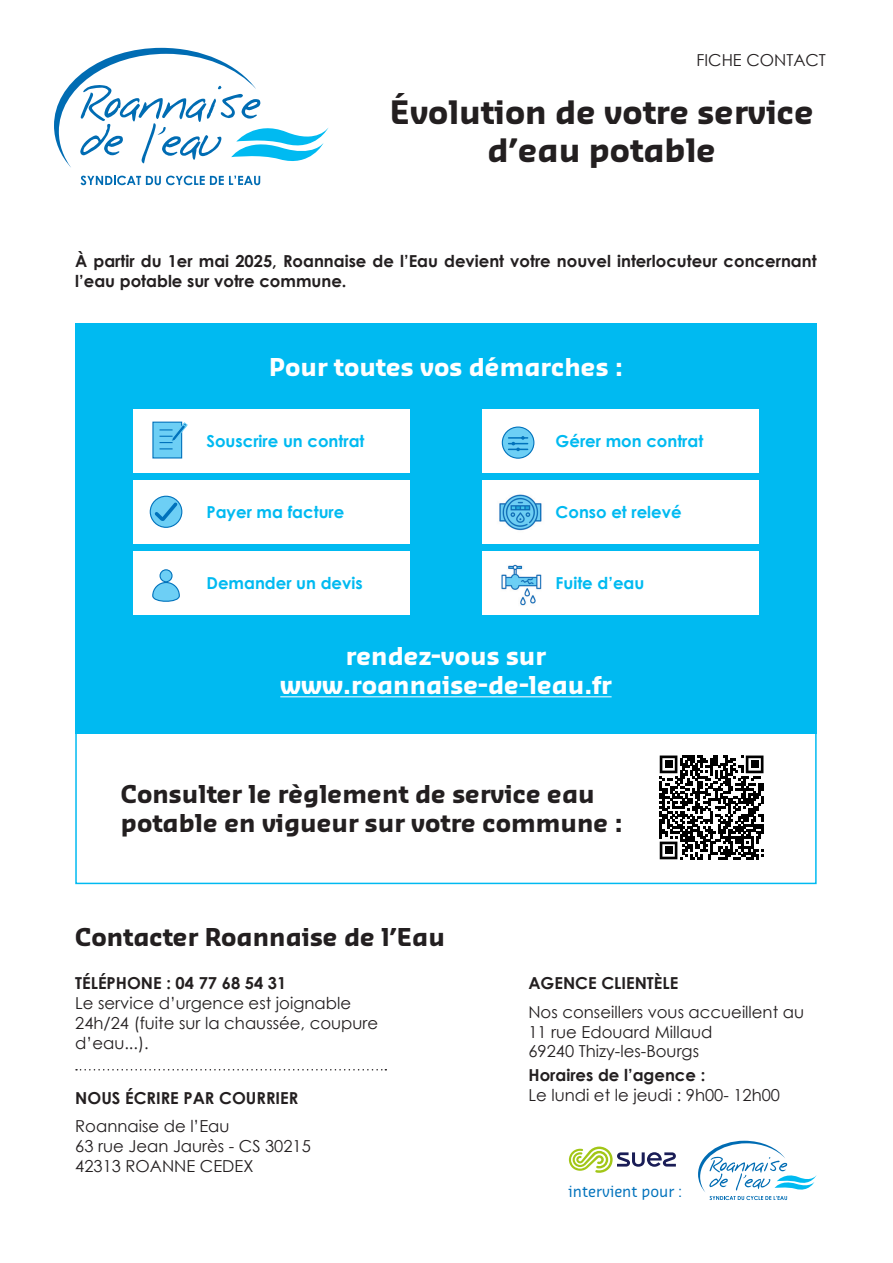
<style>
.page{position:relative;width:893px;height:1263px;background:#fff}
.page>*{position:absolute;margin:0;border:0;box-sizing:border-box;transform-origin:0 0}
.t1{font:700 31.5px/37.8px "Sansa Pro";color:#231f20;text-align:center}
.t2{font:700 24px/28.8px "Sansa Pro";color:#231f20}
.t3{font:700 24px "Sansa Pro";color:#fff}
.t4{font:16.5px/19.8px "Century Gothic";color:#231f20}
.t5{font:700 16.5px/19.8px "Century Gothic";color:#231f20}
.t6{font:700 16.5px "Century Gothic";color:#00baf1}
.t7{font:15px "Sansa Pro";color:#0072bc}
.s1{font-weight:700}
</style>
<div class="page">
<svg style="left:54px;top:48px;width:275px;height:120px"></svg>
<svg style="left:81px;top:176px;width:179px;height:9px"></svg>
<svg style="left:569px;top:1146px;width:107px;height:27px"></svg>
<svg style="left:698px;top:1141px;width:119px;height:59px"></svg>
<div style="left:75px;top:323px;width:742px;height:410px;background:#00baf1"></div>
<div style="left:482px;top:551px;width:277px;height:64px;background:#fff"></div>
<div style="left:482px;top:409px;width:277px;height:64px;background:#fff"></div>
<div style="left:482px;top:480px;width:277px;height:64px;background:#fff"></div>
<div style="left:133px;top:551px;width:277px;height:64px;background:#fff"></div>
<div style="left:133px;top:409px;width:277px;height:64px;background:#fff"></div>
<div style="left:133px;top:480px;width:277px;height:64px;background:#fff"></div>
<hr style="left:280px;top:696px;width:332px;height:1px;background:#fff">
<img style="left:501px;top:564px;width:41px;height:42px">
<img style="left:499px;top:494px;width:43px;height:37px">
<svg style="left:76px;top:1069px;width:310px;height:1px"></svg>
<svg style="left:660px;top:755px;width:103px;height:104px"></svg>
<div style="left:665px;top:760px;width:7px;height:8px;background:#000"></div>
<div style="left:751px;top:760px;width:7px;height:8px;background:#000"></div>
<div style="left:665px;top:847px;width:7px;height:7px;background:#000"></div>
<div style="left:75px;top:732px;width:742px;height:152px;border:2px solid #00baf1"></div>
<svg style="left:150px;top:496px;width:32px;height:31px"></svg>
<div style="left:150px;top:496px;width:32px;height:32px;border:1px solid #0072bc;border-radius:50%"></div>
<svg style="left:151px;top:499px;width:30px;height:25px"></svg>
<div style="left:160px;top:570px;width:12px;height:12px;background:#6dcff5;border-radius:50%"></div>
<div style="left:160px;top:569px;width:13px;height:13px;border:1px solid #0072bc;border-radius:50%"></div>
<svg style="left:152px;top:581px;width:28px;height:21px"></svg>
<div style="left:152px;top:422px;width:30px;height:36px;background:#6dcff5;border:1px solid #0072bc"></div>
<svg style="left:160px;top:422px;width:28px;height:27px"></svg>
<div style="left:502px;top:427px;width:32px;height:31px;background:#6dcff5;border-radius:50%"></div>
<div style="left:502px;top:426px;width:32px;height:33px;border:1px solid #0072bc;border-radius:50%"></div>
<svg style="left:509px;top:436px;width:19px;height:15px"></svg>
<p class="t4" style="left:696px;top:50px;width:131px">FICHE CONTACT</p>
<p class="t1" style="left:390px;top:92px;width:425px">Évolution de votre service d’eau potable</p>
<p class="t5" style="left:75px;top:251px;width:743px">À partir du 1er mai 2025, Roannaise de l’Eau devient votre nouvel interlocuteur concernant l’eau potable sur votre commune.</p>
<p class="t3" style="left:269px;top:351px;width:355px">Pour toutes vos démarches :</p>
<p class="t6" style="left:206px;top:429px;width:160px">Souscrire un contrat</p>
<p class="t6" style="left:556px;top:429px;width:149px">Gérer mon contrat</p>
<p class="t6" style="left:206px;top:499px;width:139px">Payer ma facture</p>
<p class="t6" style="left:556px;top:499px;width:128px">Conso et relevé</p>
<p class="t6" style="left:206px;top:570px;width:158px">Demander un devis</p>
<p class="t6" style="left:556px;top:570px;width:90px">Fuite d’eau</p>
<p class="t3" style="left:346px;top:640px;width:202px">rendez-vous sur</p>
<p class="t3" style="left:280px;top:669px;width:333px">www.roannaise-de-leau.fr</p>
<p class="t2" style="left:121px;top:779px;width:503px">Consulter le règlement de service eau potable en vigueur sur votre commune :</p>
<p class="t2" style="left:75px;top:921px;width:371px">Contacter Roannaise de l’Eau</p>
<p class="t4" style="left:75px;top:973px;width:304px"><span class="s1">TÉLÉPHONE : 04 77 68 54 31<br></span>Le service d’urgence est joignable<br>24h/24 (fuite sur la chaussée, coupure d’eau...).</p>
<p class="t5" style="left:75px;top:1087px;width:225px">NOUS ÉCRIRE PAR COURRIER</p>
<p class="t4" style="left:75px;top:1116px;width:237px">Roannaise de l’Eau<br>63 rue Jean Jaurès - CS 30215<br>42313 ROANNE CEDEX</p>
<p class="t5" style="left:528px;top:973px;width:151px">AGENCE CLIENTÈLE</p>
<p class="t4" style="left:528px;top:1001px;width:277px">Nos conseillers vous accueillent au<br>11 rue Edouard Millaud<br>69240 Thizy-les-Bourgs</p>
<p class="t5" style="left:528px;top:1065px;width:178px">Horaires de l’agence :</p>
<p class="t4" style="left:528px;top:1085px;width:253px">Le lundi et le jeudi : 9h00- 12h00</p>
<p class="t7" style="left:569px;top:1181px;width:115px">intervient pour :</p>
</div>
